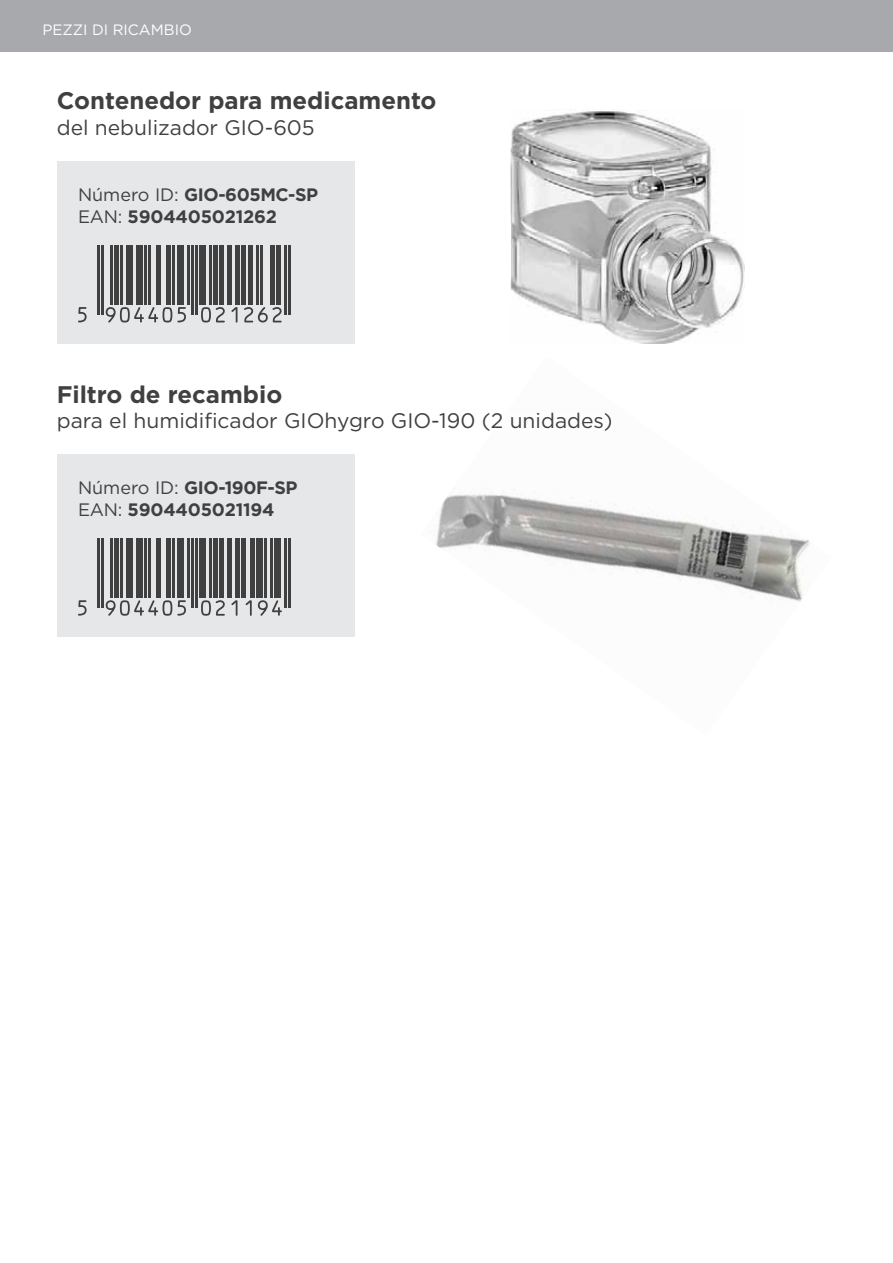
<style>
.page{position:relative;width:893px;height:1263px;background:#fff}
.page>*{position:absolute;margin:0;border:0;box-sizing:border-box;transform-origin:0 0}
.t1{font:700 24px "Gotham";color:#404041}
.t2{font:21px "Gotham";color:#404041}
.t3{font:700 18px/21.6px "Gotham";letter-spacing:-.01em;color:#404041}
.t4{font:15px "Gotham";color:#fff}
.s1{font-weight:400}
</style>
<div class="page">
<div style="left:0;top:0;width:893px;height:51px;background:#a7a9ac"></div>
<img style="left:510px;top:111px;width:234px;height:233px">
<div style="left:57px;top:161px;width:297px;height:183px;background:#e6e7e8"></div>
<hr style="left:98px;top:245px;width:2px;height:70px;background:#404041">
<hr style="left:102px;top:245px;width:2px;height:70px;background:#404041">
<hr style="left:110px;top:245px;width:2px;height:60px;background:#404041">
<hr style="left:114px;top:245px;width:4px;height:60px;background:#404041">
<hr style="left:120px;top:245px;width:2px;height:60px;background:#404041">
<div style="left:126px;top:245px;width:6px;height:60px;background:#404041"></div>
<div style="left:136px;top:245px;width:6px;height:60px;background:#404041"></div>
<hr style="left:145px;top:245px;width:2px;height:60px;background:#404041">
<hr style="left:149px;top:245px;width:2px;height:60px;background:#404041">
<hr style="left:157px;top:245px;width:4px;height:60px;background:#404041">
<hr style="left:167px;top:245px;width:4px;height:60px;background:#404041">
<hr style="left:173px;top:245px;width:2px;height:60px;background:#404041">
<div style="left:177px;top:245px;width:6px;height:60px;background:#404041"></div>
<hr style="left:187px;top:245px;width:2px;height:60px;background:#404041">
<hr style="left:191px;top:245px;width:2px;height:70px;background:#404041">
<hr style="left:195px;top:245px;width:2px;height:70px;background:#404041">
<div style="left:199px;top:245px;width:6px;height:60px;background:#404041"></div>
<hr style="left:209px;top:245px;width:2px;height:60px;background:#404041">
<hr style="left:214px;top:245px;width:4px;height:60px;background:#404041">
<hr style="left:220px;top:245px;width:4px;height:60px;background:#404041">
<hr style="left:228px;top:245px;width:4px;height:60px;background:#404041">
<hr style="left:236px;top:245px;width:4px;height:60px;background:#404041">
<hr style="left:242px;top:245px;width:4px;height:60px;background:#404041">
<hr style="left:248px;top:245px;width:4px;height:60px;background:#404041">
<hr style="left:256px;top:245px;width:2px;height:60px;background:#404041">
<hr style="left:260px;top:245px;width:2px;height:60px;background:#404041">
<hr style="left:270px;top:245px;width:4px;height:60px;background:#404041">
<hr style="left:276px;top:245px;width:4px;height:60px;background:#404041">
<hr style="left:285px;top:245px;width:2px;height:70px;background:#404041">
<hr style="left:289px;top:245px;width:2px;height:70px;background:#404041">
<svg style="left:78px;top:307px;width:9px;height:15px"></svg>
<svg style="left:106px;top:307px;width:80px;height:15px"></svg>
<svg style="left:201px;top:307px;width:24px;height:15px"></svg>
<svg style="left:231px;top:307px;width:7px;height:16px"></svg>
<svg style="left:244px;top:307px;width:38px;height:15px"></svg>
<div style="left:57px;top:454px;width:297px;height:183px;background:#e6e7e8"></div>
<img style="left:436px;top:489px;width:375px;height:113px">
<hr style="left:98px;top:538px;width:2px;height:70px;background:#404041">
<hr style="left:102px;top:538px;width:2px;height:70px;background:#404041">
<hr style="left:110px;top:538px;width:2px;height:60px;background:#404041">
<hr style="left:114px;top:538px;width:4px;height:60px;background:#404041">
<hr style="left:120px;top:538px;width:2px;height:60px;background:#404041">
<div style="left:126px;top:538px;width:6px;height:60px;background:#404041"></div>
<div style="left:136px;top:538px;width:6px;height:60px;background:#404041"></div>
<hr style="left:145px;top:538px;width:2px;height:60px;background:#404041">
<hr style="left:149px;top:538px;width:2px;height:60px;background:#404041">
<hr style="left:157px;top:538px;width:4px;height:60px;background:#404041">
<hr style="left:167px;top:538px;width:4px;height:60px;background:#404041">
<hr style="left:173px;top:538px;width:2px;height:60px;background:#404041">
<div style="left:177px;top:538px;width:6px;height:60px;background:#404041"></div>
<hr style="left:187px;top:538px;width:2px;height:60px;background:#404041">
<hr style="left:191px;top:538px;width:2px;height:70px;background:#404041">
<hr style="left:195px;top:538px;width:2px;height:70px;background:#404041">
<div style="left:199px;top:538px;width:6px;height:60px;background:#404041"></div>
<hr style="left:209px;top:538px;width:2px;height:60px;background:#404041">
<hr style="left:214px;top:538px;width:4px;height:60px;background:#404041">
<hr style="left:220px;top:538px;width:4px;height:60px;background:#404041">
<hr style="left:228px;top:538px;width:4px;height:60px;background:#404041">
<hr style="left:236px;top:538px;width:4px;height:60px;background:#404041">
<hr style="left:242px;top:538px;width:4px;height:60px;background:#404041">
<hr style="left:250px;top:538px;width:4px;height:60px;background:#404041">
<div style="left:256px;top:538px;width:6px;height:60px;background:#404041"></div>
<hr style="left:264px;top:538px;width:2px;height:60px;background:#404041">
<hr style="left:270px;top:538px;width:2px;height:60px;background:#404041">
<div style="left:274px;top:538px;width:6px;height:60px;background:#404041"></div>
<hr style="left:285px;top:538px;width:2px;height:70px;background:#404041">
<hr style="left:289px;top:538px;width:2px;height:70px;background:#404041">
<svg style="left:78px;top:600px;width:9px;height:16px"></svg>
<svg style="left:106px;top:600px;width:80px;height:16px"></svg>
<svg style="left:201px;top:600px;width:24px;height:16px"></svg>
<svg style="left:231px;top:600px;width:7px;height:16px"></svg>
<svg style="left:246px;top:600px;width:6px;height:16px"></svg>
<svg style="left:258px;top:600px;width:24px;height:16px"></svg>
<p class="t4" style="left:43px;top:22px;width:151px">PEZZI DI RICAMBIO</p>
<h1 class="t1" style="left:57px;top:91px;width:381px">Contenedor para medicamento</h1>
<p class="t2" style="left:57px;top:118px;width:260px">del nebulizador GIO-605</p>
<p class="t3" style="left:78px;top:185px;width:242px"><span class="s1">Número ID:</span> GIO-605MC-SP<br><span class="s1">EAN:</span> 5904405021262</p>
<h1 class="t1" style="left:57px;top:384px;width:227px">Filtro de recambio</h1>
<p class="t2" style="left:57px;top:411px;width:557px">para el humidificador GIOhygro GIO-190 ( 2 unidades)</p>
<p class="t3" style="left:78px;top:479px;width:221px"><span class="s1">Número ID:</span> GIO-190F-SP<br><span class="s1">EAN:</span> 5904405021194</p>
</div>
